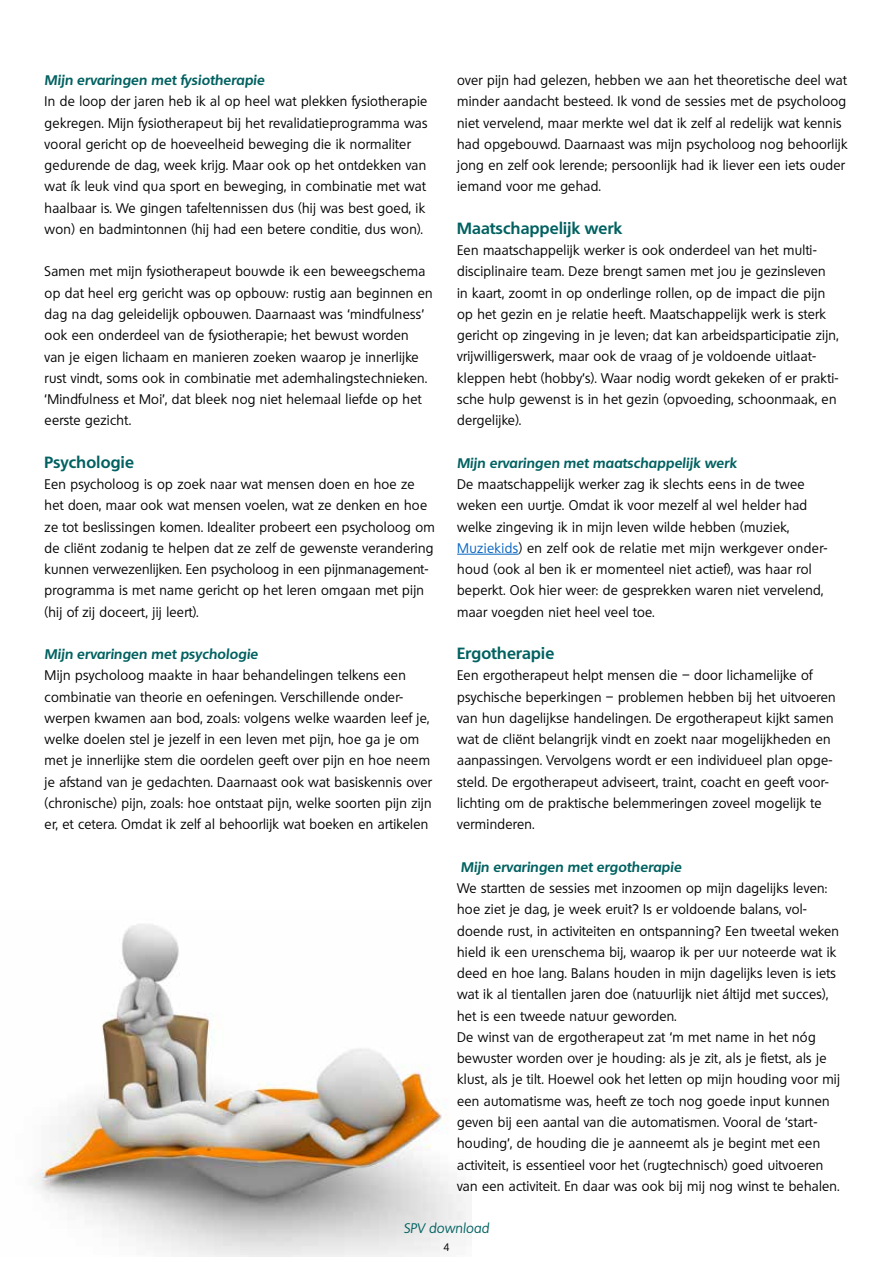
<style>
.page{position:relative;width:893px;height:1263px;background:#fff}
.page>*{position:absolute;margin:0;border:0;box-sizing:border-box;transform-origin:0 0}
.t1{font:800 15.75px "Quebec Serial";letter-spacing:.02em;color:#006160}
.t2{font:13.5px/21.3px "Quebec Serial";letter-spacing:.02em;color:#000}
.t3{font:italic 800 13.5px "Quebec Serial";letter-spacing:.02em;color:#006160}
.t4{font:italic 13.5px "Quebec Serial";letter-spacing:.01em;color:#006160}
.t5{font:10.5px "Quebec Serial";color:#000}
.s1{color:#0563c1}
</style>
<div class="page">
<img style="left:32px;top:924px;width:434px;height:332px">
<hr style="left:457px;top:554px;width:62px;height:1px;background:#0563c1">
<p class="t3" style="left:45px;top:71px;width:221px">Mijn ervaringen met fysiotherapie</p>
<p class="t2" style="left:45px;top:91px;width:384px">In de loop der jaren heb ik al op heel wat plekken fysiotherapie gekregen. Mijn fysiotherapeut bij het revalidatieprogramma was vooral gericht op de hoeveelheid beweging die ik normaliter gedurende de dag, week krijg. Maar ook op het ontdekken van wat ík leuk vind qua sport en beweging, in combinatie met wat haalbaar is. We gingen tafeltennissen dus (hij was best goed, ik won) en badmintonnen (hij had een betere conditie, dus won).</p>
<p class="t2" style="left:45px;top:261px;width:390px">Samen met mijn fysiotherapeut bouwde ik een beweegschema op dat heel erg gericht was op opbouw: rustig aan beginnen en dag na dag geleidelijk opbouwen. Daarnaast was ‘mindfulness’ ook een onderdeel van de fysiotherapie; het bewust worden<br>van je eigen lichaam en manieren zoeken waarop je innerlijke rust vindt, soms ook in combinatie met ademhalingstechnieken. ‘Mindfulness et Moi’, dat bleek nog niet helemaal liefde op het eerste gezicht.</p>
<p class="t1" style="left:45px;top:452px;width:91px">Psychologie</p>
<p class="t2" style="left:45px;top:473px;width:392px">Een psycholoog is op zoek naar wat mensen doen en hoe ze het doen, maar ook wat mensen voelen, wat ze denken en hoe ze tot beslissingen komen. Idealiter probeert een psycholoog om de cliënt zodanig te helpen dat ze zelf de gewenste verandering kunnen verwezenlijken. Een psycholoog in een pijnmanagement&shy;programma is met name gericht op het leren omgaan met pijn (hij of zij doceert, jij leert).</p>
<p class="t3" style="left:45px;top:645px;width:215px">Mijn ervaringen met psychologie</p>
<p class="t2" style="left:45px;top:665px;width:389px">Mijn psycholoog maakte in haar behandelingen telkens een combinatie van theorie en oefeningen. Verschillende onder&shy;werpen kwamen aan bod, zoals: volgens welke waarden leef je, welke doelen stel je jezelf in een leven met pijn, hoe ga je om met je innerlijke stem die oordelen geeft over pijn en hoe neem je afstand van je gedachten. Daarnaast ook wat basiskennis over (chronische) pijn, zoals: hoe ontstaat pijn, welke soorten pijn zijn er, et cetera. Omdat ik zelf al behoorlijk wat boeken en artikelen</p>
<p class="t2" style="left:457px;top:69px;width:392px">over pijn had gelezen, hebben we aan het theoretische deel wat minder aandacht besteed. Ik vond de sessies met de psycholoog niet vervelend, maar merkte wel dat ik zelf al redelijk wat kennis had opgebouwd. Daarnaast was mijn psycholoog nog behoorlijk jong en zelf ook lerende; persoonlijk had ik liever een iets ouder iemand voor me gehad.</p>
<p class="t1" style="left:457px;top:218px;width:167px">Maatschappelijk werk</p>
<p class="t2" style="left:457px;top:240px;width:383px">Een maatschappelijk werker is ook onderdeel van het multi&shy;disciplinaire team. Deze brengt samen met jou je gezinsleven in kaart, zoomt in op onderlinge rollen, op de impact die pijn op het gezin en je relatie heeft. Maatschappelijk werk is sterk gericht op zingeving in je leven; dat kan arbeidsparticipatie zijn, vrijwilligerswerk, maar ook de vraag of je voldoende uitlaat&shy;kleppen hebt (hobby’s). Waar nodig wordt gekeken of er prakti&shy;sche hulp gewenst is in het gezin (opvoeding, schoonmaak, en dergelijke).</p>
<p class="t3" style="left:457px;top:454px;width:281px">Mijn ervaringen met maatschappelijk werk</p>
<p class="t2" style="left:457px;top:473px;width:371px">De maatschappelijk werker zag ik slechts eens in de twee weken een uurtje. Omdat ik voor mezelf al wel helder had welke zingeving ik in mijn leven wilde hebben (muziek, <span class="s1">Muziekids</span>) en zelf ook de relatie met mijn werkgever onder&shy;houd (ook al ben ik er momenteel niet actief), was haar rol beperkt. Ook hier weer: de gesprekken waren niet vervelend, maar voegden niet heel veel toe.</p>
<p class="t1" style="left:457px;top:643px;width:99px">Ergotherapie</p>
<p class="t2" style="left:457px;top:665px;width:380px">Een ergotherapeut helpt mensen die – door lichamelijke of psychische beperkingen – problemen hebben bij het uitvoeren van hun dagelijkse handelingen. De ergotherapeut kijkt samen wat de cliënt belangrijk vindt en zoekt naar mogelijkheden en aanpassingen. Vervolgens wordt er een individueel plan opge&shy;steld. De ergotherapeut adviseert, traint, coacht en geeft voor&shy;lichting om de praktische belemmeringen zoveel mogelijk te verminderen.</p>
<p class="t3" style="left:461px;top:858px;width:222px">Mijn ervaringen met ergotherapie</p>
<p class="t2" style="left:457px;top:877px;width:384px">We startten de sessies met inzoomen op mijn dagelijks leven: hoe ziet je dag, je week eruit? Is er voldoende balans, vol&shy;doende rust, in activiteiten en ontspanning? Een tweetal weken hield ik een urenschema bij, waarop ik per uur noteerde wat ik deed en hoe lang. Balans houden in mijn dagelijks leven is iets wat ik al tientallen jaren doe (natuurlijk niet áltijd met succes), het is een tweede natuur geworden.<br>De winst van de ergotherapeut zat ‘m met name in het nóg bewuster worden over je houding: als je zit, als je fietst, als je klust, als je tilt. Hoewel ook het letten op mijn houding voor mij een automatisme was, heeft ze toch nog goede input kunnen geven bij een aantal van die automatismen. Vooral de ‘start&shy;houding’, de houding die je aanneemt als je begint met een activiteit, is essentieel voor het (rugtechnisch) goed uitvoeren van een activiteit. En daar was ook bij mij nog winst te behalen.</p>
<p class="t4" style="left:404px;top:1220px;width:87px">SPV download</p>
<p class="t5" style="left:443px;top:1241px;width:8px">4</p>
</div>
